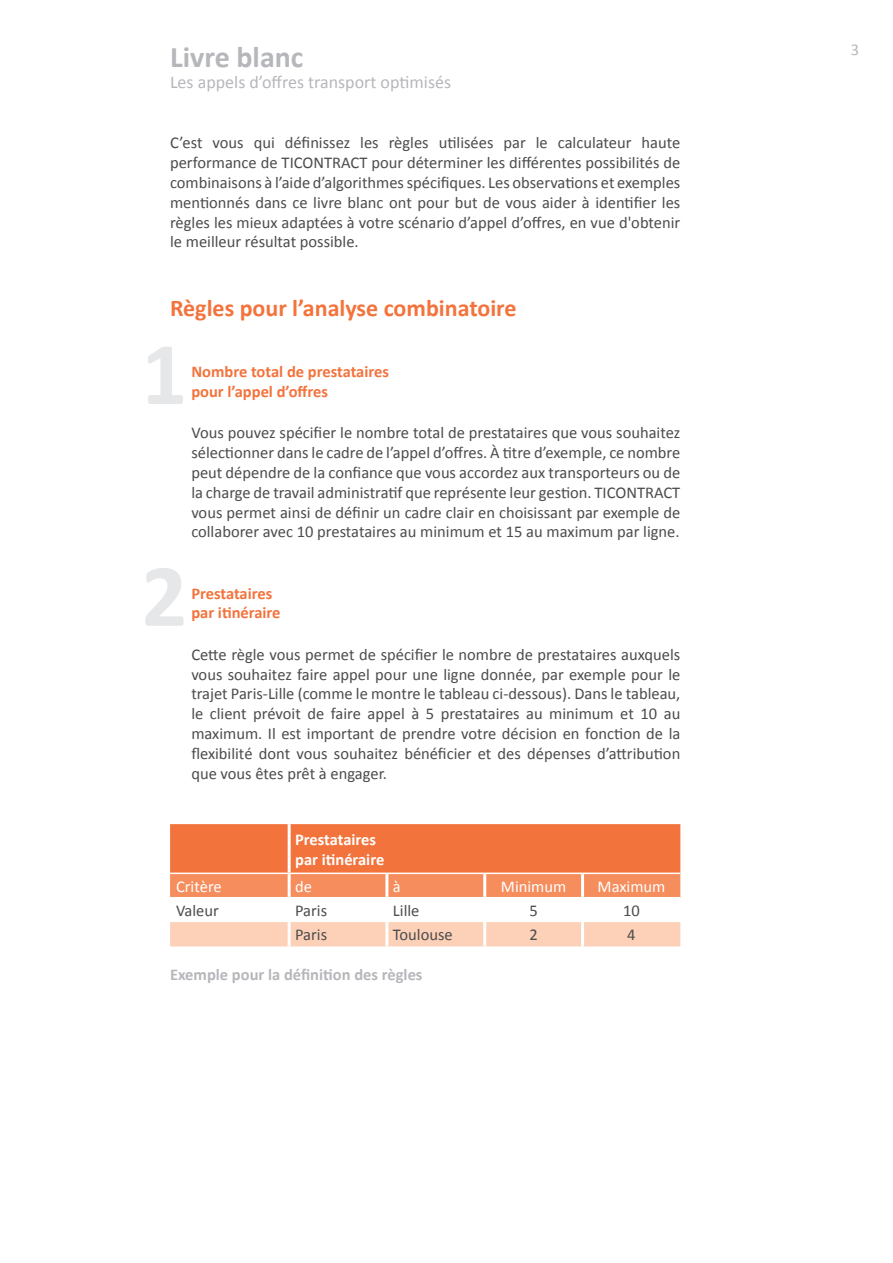
<style>
.page{position:relative;width:893px;height:1263px;background:#fff}
.page>*{position:absolute;margin:0;border:0;box-sizing:border-box;transform-origin:0 0}
.t1{font:700 90px "Calibri";color:#e6e7e9}
.t2{font:700 30px "Calibri";color:#b6b7bb}
.t3{font:700 24px "Calibri";color:#f3733c}
.t4{font:18px "Calibri";color:#b6b7bb}
.t5{font:16.5px/19.8px "Calibri";color:#4b4c4d;text-align:justify}
.t6{font:700 16.5px/19.8px "Calibri";color:#f3733c}
.t7{font:700 16.5px "Calibri";color:#b6b7bb}
.t8{font:700 16.5px/19.8px "Calibri";color:#fff}
.t9{font:16.5px "Calibri";color:#fff}
.t10{font:16.5px "Calibri";color:#b6b7bb}
</style>
<div class="page">
<svg style="left:170px;top:824px;width:510px;height:73px;background:#f37b47"></svg>
<div style="left:170px;top:922px;width:510px;height:24px;background:#fcd1b8"></div>
<hr style="left:288px;top:824px;width:3px;height:48px;background:#fff">
<hr style="left:288px;top:874px;width:3px;height:23px;background:#fff">
<hr style="left:385px;top:874px;width:3px;height:23px;background:#fff">
<hr style="left:483px;top:874px;width:3px;height:23px;background:#fff">
<hr style="left:581px;top:874px;width:3px;height:23px;background:#fff">
<hr style="left:288px;top:922px;width:3px;height:24px;background:#fff">
<hr style="left:385px;top:922px;width:3px;height:24px;background:#fff">
<hr style="left:483px;top:922px;width:3px;height:24px;background:#fff">
<hr style="left:581px;top:922px;width:3px;height:24px;background:#fff">
<hr style="left:170px;top:872px;width:119px;height:2px;background:#fff">
<hr style="left:289px;top:872px;width:98px;height:2px;background:#fff">
<hr style="left:387px;top:872px;width:98px;height:2px;background:#fff">
<hr style="left:485px;top:872px;width:98px;height:2px;background:#fff">
<hr style="left:583px;top:872px;width:97px;height:2px;background:#fff">
<h2 class="t2" style="left:170px;top:38px;width:135px">Livre blanc</h2>
<p class="t4" style="left:170px;top:71px;width:282px">Les appels d’offres transport optimisés</p>
<p class="t5" style="left:170px;top:133px;width:512px">C’est vous qui définissez les règles utilisées par le calculateur haute performance de TICONTRACT pour déterminer les différentes possibilités de combinaisons à l’aide d’algorithmes spécifiques. Les observations et exemples mentionnés dans ce livre blanc ont pour but de vous aider à identifier les règles les mieux adaptées à votre scénario d’appel d’offres, en vue d'obtenir le meilleur résultat possible.</p>
<h3 class="t3" style="left:170px;top:293px;width:348px">Règles pour l’analyse combinatoire</h3>
<h1 class="t1" style="left:141px;top:317px;width:47px">1</h1>
<p class="t6" style="left:191px;top:362px;width:199px">Nombre total de prestataires pour l’appel d’offres</p>
<p class="t5" style="left:191px;top:423px;width:490px">Vous pouvez spécifier le nombre total de prestataires que vous souhaitez sélectionner dans le cadre de l’appel d’offres. À titre d’exemple, ce nombre peut dépendre de la confiance que vous accordez aux transporteurs ou de la charge de travail administratif que représente leur gestion. TICONTRACT vous permet ainsi de définir un cadre clair en choisissant par exemple de collaborer avec 10 prestataires au minimum et 15 au maximum par ligne.</p>
<h1 class="t1" style="left:141px;top:538px;width:47px">2</h1>
<p class="t6" style="left:191px;top:583px;width:91px">Prestataires par itinéraire</p>
<p class="t5" style="left:191px;top:644px;width:490px">Cette règle vous permet de spécifier le nombre de prestataires auxquels vous souhaitez faire appel pour une ligne donnée, par exemple pour le trajet Paris-Lille (comme le montre le tableau ci-dessous). Dans le tableau, le client prévoit de faire appel à 5 prestataires au minimum et 10 au maximum. Il est important de prendre votre décision en fonction de la flexibilité dont vous souhaitez bénéficier et des dépenses d’attribution que vous êtes prêt à engager.</p>
<p class="t8" style="left:295px;top:830px;width:91px">Prestataires par itinéraire</p>
<p class="t9" style="left:176px;top:876px;width:47px">Critère</p>
<p class="t9" style="left:295px;top:876px;width:18px">de</p>
<p class="t9" style="left:393px;top:876px;width:9px">à</p>
<p class="t9" style="left:501px;top:876px;width:67px">Minimum</p>
<p class="t9" style="left:598px;top:876px;width:69px">Maximum</p>
<p class="t5" style="left:176px;top:901px;width:44px">Valeur</p>
<p class="t5" style="left:295px;top:901px;width:34px">Paris</p>
<p class="t5" style="left:393px;top:901px;width:28px">Lille</p>
<p class="t5" style="left:529px;top:901px;width:10px">5</p>
<p class="t5" style="left:623px;top:901px;width:18px">10</p>
<p class="t5" style="left:295px;top:925px;width:34px">Paris</p>
<p class="t5" style="left:393px;top:925px;width:61px">Toulouse</p>
<p class="t5" style="left:529px;top:925px;width:10px">2</p>
<p class="t5" style="left:627px;top:925px;width:10px">4</p>
<p class="t7" style="left:170px;top:964px;width:254px">Exemple pour la définition des règles</p>
<p class="t10" style="left:851px;top:39px;width:10px">3</p>
</div>
